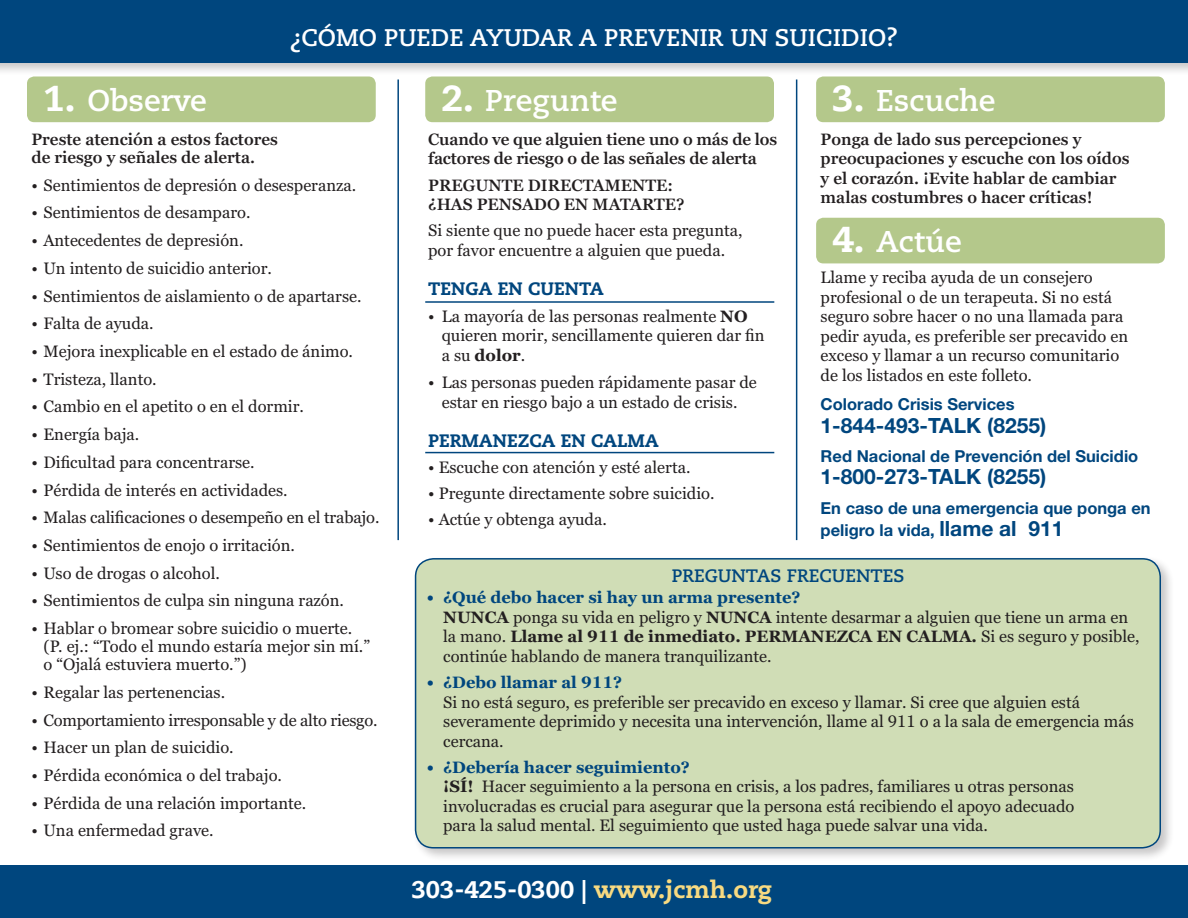
<style>
.page{position:relative;width:1188px;height:918px;background:#fff}
.page>*{position:absolute;margin:0;border:0;box-sizing:border-box;transform-origin:0 0}
.t1{font:700 30px "Caecilia";color:#fff}
.t2{font:700 24px "Caecilia";color:#fff}
.t3{font:800 24px "Caecilia";color:#fff}
.t4{font:700 21px "Helvetica Neue LT Std";color:#00467e}
.t5{font:800 18px "Caecilia";color:#00467e}
.t6{font:700 18px "Caecilia";color:#00467e}
.t7{font:16.5px/19.5px "Georgia Pro";color:#231f20}
.t8{font:600 16.5px/19.5px "Georgia Pro";color:#231f20}
.t9{font:700 16.5px/22.5px "Helvetica Neue LT Std";color:#00467e}
.t10{font:700 16.5px "Georgia Pro";color:#00467e}
.s1{font-weight:800;font-size:36px}
.s2{font-weight:700}
.s3{font-size:21px}
.s4{font-weight:700;color:#00467e}
.s5{color:#f8da81}
</style>
<div class="page">
<div style="left:412px;top:555px;width:762px;height:307px;background:#231f20;opacity:.25"></div>
<div style="left:416px;top:559px;width:744px;height:289px;background:#d0ddb6;border-radius:18px"></div>
<div style="left:415px;top:558px;width:746px;height:291px;border:2px solid #00467e;border-radius:18px"></div>
<div style="left:425px;top:76px;width:349px;height:46px;background:#b4c88b;border-radius:7px"></div>
<div style="left:816px;top:76px;width:349px;height:46px;background:#b4c88b;border-radius:7px"></div>
<div style="left:27px;top:76px;width:349px;height:46px;background:#b4c88b;border-radius:7px"></div>
<div style="left:0;top:0;width:1188px;height:76px;background:#231f20;opacity:.25"></div>
<div style="left:0;top:0;width:1188px;height:63px;background:#00467e"></div>
<div style="left:816px;top:218px;width:349px;height:45px;background:#b4c88b;border-radius:7px"></div>
<hr style="left:397px;top:80px;width:2px;height:460px;background:#00467e">
<hr style="left:796px;top:80px;width:1px;height:460px;background:#00467e">
<hr style="left:425px;top:301px;width:349px;height:2px;background:#00467e">
<hr style="left:425px;top:452px;width:349px;height:1px;background:#00467e">
<div style="left:0;top:865px;width:1188px;height:53px;background:#00467e"></div>
<h2 class="t2" style="left:290px;top:23px;width:610px">¿CÓMO PUEDE AYUDAR A PREVENIR UN SUICIDIO?</h2>
<h1 class="t1" style="left:43px;top:83px;width:165px"><span class="s1">1.</span> Observe</h1>
<p class="t8" style="left:32px;top:131px;width:248px;line-height:18px">Preste atención a estos factores de riesgo y señales de alerta.</p>
<p class="t7" style="left:32px;top:176px;width:326px">• Sentimientos de depresión o desesperanza.</p>
<p class="t7" style="left:32px;top:204px;width:220px">• Sentimientos de desamparo.</p>
<p class="t7" style="left:32px;top:231px;width:213px">• Antecedentes de depresión.</p>
<p class="t7" style="left:32px;top:259px;width:242px">• Un intento de suicidio anterior.</p>
<p class="t7" style="left:32px;top:287px;width:332px">• Sentimientos de aislamiento o de apartarse.</p>
<p class="t7" style="left:32px;top:314px;width:124px">• Falta de ayuda.</p>
<p class="t7" style="left:32px;top:342px;width:323px">• Mejora inexplicable en el estado de ánimo.</p>
<p class="t7" style="left:32px;top:370px;width:127px">• Tristeza, llanto.</p>
<p class="t7" style="left:32px;top:398px;width:274px">• Cambio en el apetito o en el dormir.</p>
<p class="t7" style="left:32px;top:425px;width:109px">• Energía baja.</p>
<p class="t7" style="left:32px;top:453px;width:225px">• Dificultad para concentrarse.</p>
<p class="t7" style="left:32px;top:481px;width:258px">• Pérdida de interés en actividades.</p>
<p class="t7" style="left:32px;top:508px;width:349px">• Malas calificaciones o desempeño en el trabajo.</p>
<p class="t7" style="left:32px;top:536px;width:265px">• Sentimientos de enojo o irritación.</p>
<p class="t7" style="left:32px;top:564px;width:190px">• Uso de drogas o alcohol.</p>
<p class="t7" style="left:32px;top:592px;width:314px">• Sentimientos de culpa sin ninguna razón.</p>
<p class="t7" style="left:43px;top:620px;width:328px;line-height:18px;text-indent:-12px">• Hablar o bromear sobre suicidio o muerte. (P. ej.: “Todo el mundo estaría mejor sin mí.” o “Ojalá estuviera muerto.”)</p>
<p class="t7" style="left:32px;top:683px;width:195px">• Regalar las pertenencias.</p>
<p class="t7" style="left:32px;top:711px;width:348px">• Comportamiento irresponsable y de alto riesgo.</p>
<p class="t7" style="left:32px;top:738px;width:204px">• Hacer un plan de suicidio.</p>
<p class="t7" style="left:32px;top:766px;width:252px">• Pérdida económica o del trabajo.</p>
<p class="t7" style="left:32px;top:794px;width:276px">• Pérdida de una relación importante.</p>
<p class="t7" style="left:32px;top:822px;width:184px">• Una enfermedad grave.</p>
<h1 class="t1" style="left:442px;top:83px;width:177px"><span class="s1">2.</span> Pregunte</h1>
<h1 class="t1" style="left:833px;top:83px;width:165px"><span class="s1">3.</span> Escuche</h1>
<p class="t8" style="left:428px;top:130px;width:350px">Cuando ve que alguien tiene uno o más de los factores de riesgo o de las señales de alerta</p>
<p class="t8" style="left:428px;top:176px;width:258px">PREGUNTE DIRECTAMENTE: ¿HAS PENSADO EN MATARTE?</p>
<p class="t7" style="left:428px;top:222px;width:316px">Si siente que no puede hacer esta pregunta, por favor encuentre a alguien que pueda.</p>
<p class="t5" style="left:428px;top:277px;width:177px">TENGA EN CUENTA</p>
<p class="t7" style="left:442px;top:307px;width:324px;text-indent:-13px">• La mayoría de las personas realmente <span class="s2">NO </span>quieren morir, sencillamente quieren dar fin a su <span class="s2">dolor</span>.</p>
<p class="t7" style="left:428px;top:373px;width:330px;text-align:center">• Las personas pueden rápidamente pasar de estar en riesgo bajo a un estado de crisis.</p>
<p class="t5" style="left:428px;top:429px;width:232px">PERMANEZCA EN CALMA</p>
<p class="t7" style="left:428px;top:458px;width:264px">• Escuche con atención y esté alerta.</p>
<p class="t7" style="left:428px;top:484px;width:288px">• Pregunte directamente sobre suicidio.</p>
<p class="t7" style="left:428px;top:510px;width:180px">• Actúe y obtenga ayuda.</p>
<p class="t8" style="left:821px;top:130px;width:310px">Ponga de lado sus percepciones y preocupaciones y escuche con los oídos y el corazón. ¡Evite hablar de cambiar malas costumbres o hacer críticas!</p>
<h1 class="t1" style="left:833px;top:224px;width:131px"><span class="s1">4.</span> Actúe</h1>
<p class="t7" style="left:821px;top:269px;width:309px">Llame y reciba ayuda de un consejero profesional o de un terapeuta. Si no está seguro sobre hacer o no una llamada para pedir ayuda, es preferible ser precavido en exceso y llamar a un recurso comunitario de los listados en este folleto.</p>
<p class="t9" style="left:821px;top:393px;width:195px">Colorado Crisis Services</p>
<p class="t4" style="left:821px;top:412px;width:227px">1-844-493-TALK (8255)</p>
<p class="t9" style="left:821px;top:444px;width:319px">Red Nacional de Prevención del Suicidio</p>
<p class="t4" style="left:821px;top:464px;width:227px">1-800-273-TALK (8255)</p>
<p class="t9" style="left:821px;top:496px;width:331px">En caso de una emergencia que ponga en peligro la vida, <span class="s3">llame al 911</span></p>
<p class="t6" style="left:672px;top:565px;width:234px">PREGUNTAS FRECUENTES</p>
<p class="t7" style="left:443px;top:589px;width:698px;text-indent:-16px"><span class="s4">• ¿Qué debo hacer si hay un arma presente?<br></span><span class="s2">NUNCA</span> ponga su vida en peligro y <span class="s2">NUNCA</span> intente desarmar a alguien que tiene un arma en la mano. <span class="s2">Llame al 911 de inmediato. PERMANEZCA EN CALMA.</span> Si es seguro y posible, continúe hablando de manera tranquilizante.</p>
<p class="t10" style="left:427px;top:673px;width:197px">• ¿Debo llamar al 911?</p>
<p class="t7" style="left:443px;top:693px;width:692px">Si no está seguro, es preferible ser precavido en exceso y llamar. Si cree que alguien está severamente deprimido y necesita una intervención, llame al 911 o a la sala de emergencia más cercana.</p>
<p class="t7" style="left:443px;top:758px;width:633px;text-indent:-16px"><span class="s4">• ¿Debería hacer seguimiento?<br></span><span class="s2">¡SÍ!</span> Hacer seguimiento a la persona en crisis, a los padres, familiares u otras personas involucradas es crucial para asegurar que la persona está recibiendo el apoyo adecuado para la salud mental. El seguimiento que usted haga puede salvar una vida.</p>
<h2 class="t3" style="left:412px;top:874px;width:362px">303-425-0300 | <span class="s5">www.jcmh.org</span></h2>
</div>
